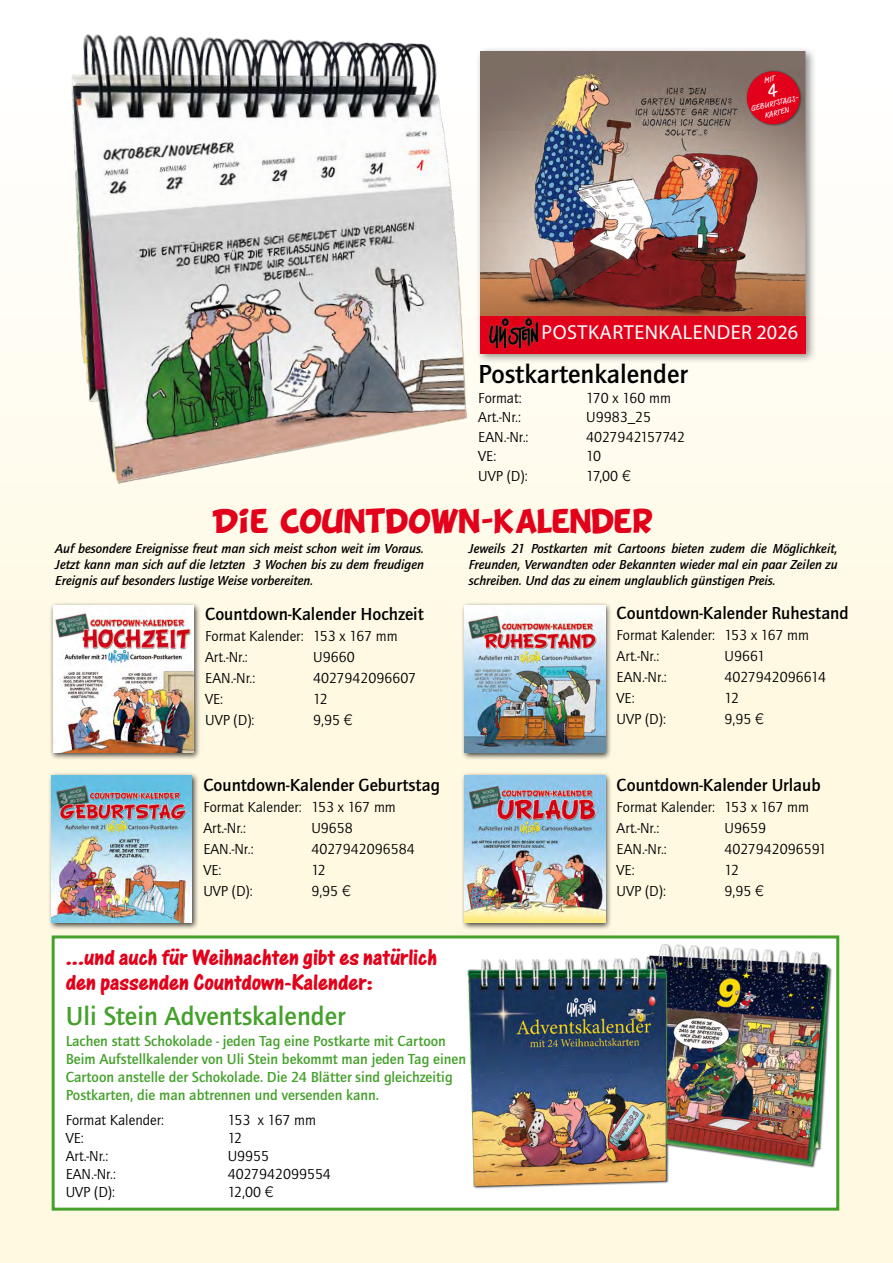
<style>
.page{position:relative;width:893px;height:1263px;background:#fff}
.page>*{position:absolute;margin:0;border:0;box-sizing:border-box;transform-origin:0 0}
.t1{font:700 27px "Quay Itc T";color:#44a12b}
.t2{font:27px "BD Cartoon Shout";color:#e2001a}
.t3{font:700 27px "Quay Itc T";color:#000}
.t4{font:24px/25.5px "One Stroke Script Bold Plain";color:#e2001a}
.t5{font:20.25px "Myriad Pro";letter-spacing:.02em;color:#fff}
.t6{font:700 18px "Quay Itc T";color:#000}
.t7{font:15px/21px "Quay Itc T";color:#000}
.t8{font:700 15px/18px "Quay Itc T";color:#44a12b}
.t9{font:italic 700 13.5px/16.2px "Quay Itc T";color:#000;text-align:justify}
.t10{font:8.1px/9.8px "Market Pro";color:#fff;text-align:center}
.s1{font-family:"Helvetica Neue";font-weight:300}
.s2{color:#fff}
</style>
<div class="page">
<div style="left:0;top:0;width:893px;height:1263px;background:linear-gradient(to bottom,#fffefc,#fef7d9)"></div>
<div style="left:461px;top:602px;width:151px;height:158px;background:#000;opacity:.75"></div>
<img style="left:465px;top:606px;width:140px;height:147px">
<div style="left:50px;top:602px;width:151px;height:158px;background:#000;opacity:.75"></div>
<img style="left:53px;top:606px;width:140px;height:147px">
<div style="left:461px;top:772px;width:151px;height:158px;background:#000;opacity:.75"></div>
<img style="left:465px;top:776px;width:140px;height:146px">
<div style="left:48px;top:772px;width:151px;height:158px;background:#000;opacity:.75"></div>
<img style="left:52px;top:776px;width:140px;height:146px">
<div style="left:52px;top:935px;width:787px;height:275px;background:#fff;border:3px solid #44a12b"></div>
<img style="left:453px;top:936px;width:386px;height:263px">
<img style="left:58px;top:26px;width:422px;height:470px">
<div style="left:475px;top:46px;width:342px;height:319px;background:#000;opacity:.45"></div>
<div style="left:480px;top:316px;width:325px;height:37px;background:#e2001a"></div>
<img style="left:480px;top:51px;width:286px;height:265px">
<img style="left:766px;top:51px;width:39px;height:34px">
<img style="left:790px;top:85px;width:15px;height:231px">
<img style="left:766px;top:127px;width:24px;height:189px">
<img style="left:490px;top:319px;width:47px;height:28px">
<img style="left:745px;top:70px;width:57px;height:57px">
<div style="left:747px;top:71px;width:53px;height:53px;background:#e2001a;border-radius:50%"></div>
<p class="t10" style="left:750px;top:104px;width:51px;rotate:-13deg">GEBURTSTAGS-<br>KARTEN</p>
<h3 class="t5" style="left:542px;top:320px;width:258px">POSTKARTENKALENDER 2026</h3>
<h1 class="t3" style="left:478px;top:358px;width:211px">Postkartenkalender</h1>
<p class="t7" style="left:478px;top:387px;width:45px">Format:</p>
<p class="t7" style="left:586px;top:387px;width:86px">170 x 160 mm</p>
<p class="t7" style="left:478px;top:406px;width:44px">Art.-Nr.:</p>
<p class="t7" style="left:586px;top:406px;width:67px">U9983_25</p>
<p class="t7" style="left:478px;top:426px;width:52px">EAN.-Nr.:</p>
<p class="t7" style="left:586px;top:426px;width:100px">4027942157742</p>
<p class="t7" style="left:478px;top:445px;width:20px">VE:</p>
<p class="t7" style="left:586px;top:445px;width:16px">10</p>
<p class="t7" style="left:478px;top:465px;width:51px">UVP (D):</p>
<p class="t7" style="left:586px;top:465px;width:46px">17,00 <span class="s1">€</span></p>
<h1 class="t2" style="left:213px;top:507px;width:441px">DIE COUNTDOWN-KALENDER</h1>
<p class="t9" style="left:55px;top:540px;width:370px">Auf besondere Ereignisse freut man sich meist schon weit im Voraus.<br>Jetzt kann man sich auf die letzten 3 Wochen bis zu dem freudigen Ereignis auf besonders lustige Weise vorbereiten.</p>
<p class="t9" style="left:469px;top:540px;width:370px">Jeweils 21 Postkarten mit Cartoons bieten zudem die Möglichkeit, Freunden, Verwandten oder Bekannten wieder mal ein paar Zeilen zu schreiben. Und das zu einem unglaublich günstigen Preis.</p>
<p class="t6" style="left:205px;top:603px;width:220px">Countdown-Kalender Hochzeit</p>
<p class="t7" style="left:205px;top:625px;width:194px">Format Kalender: 153 x 167 mm<br>Art.-Nr.:</p>
<p class="t7" style="left:313px;top:646px;width:43px">U9660</p>
<p class="t7" style="left:205px;top:667px;width:52px">EAN.-Nr.:</p>
<p class="t7" style="left:313px;top:667px;width:104px">4027942096607</p>
<p class="t7" style="left:205px;top:688px;width:20px">VE:</p>
<p class="t7" style="left:313px;top:688px;width:16px">12</p>
<p class="t7" style="left:205px;top:709px;width:51px">UVP (D):</p>
<p class="t7" style="left:313px;top:709px;width:41px">9,95 <span class="s1">€</span></p>
<p class="t6" style="left:203px;top:774px;width:238px">Countdown-Kalender Geburtstag</p>
<p class="t7" style="left:203px;top:796px;width:194px">Format Kalender: 153 x 167 mm<br>Art.-Nr.:</p>
<p class="t7" style="left:311px;top:817px;width:43px">U9658</p>
<p class="t7" style="left:203px;top:838px;width:52px">EAN.-Nr.:</p>
<p class="t7" style="left:311px;top:838px;width:105px">4027942096584</p>
<p class="t7" style="left:203px;top:859px;width:20px">VE:</p>
<p class="t7" style="left:311px;top:859px;width:16px">12</p>
<p class="t7" style="left:203px;top:880px;width:51px">UVP (D):</p>
<p class="t7" style="left:311px;top:880px;width:41px">9,95 <span class="s1">€</span></p>
<h2 class="t4" style="left:66px;top:944px;width:373px">...und auch für Weihnachten gibt es natürlich den passenden Countdown-Kalender:</h2>
<h1 class="t1" style="left:66px;top:1000px;width:281px">Uli Stein Adventskalender</h1>
<p class="t8" style="left:66px;top:1031px;width:402px">Lachen statt Schokolade - jeden Tag eine Postkarte mit Cartoon Beim Aufstellkalender von Uli Stein bekommt man jeden Tag einen Cartoon anstelle der Schokolade. Die 24 Blätter sind gleichzeitig Postkarten, die man abtrennen und versenden kann. <span class="s2">Mit Spiralbin-</span></p>
<p class="t7" style="left:66px;top:1109px;width:100px">Format Kalender:</p>
<p class="t7" style="left:228px;top:1109px;width:90px">153 x 167 mm</p>
<p class="t7" style="left:66px;top:1127px;width:20px">VE:</p>
<p class="t7" style="left:228px;top:1127px;width:16px">12</p>
<p class="t7" style="left:66px;top:1145px;width:44px">Art.-Nr.:</p>
<p class="t7" style="left:228px;top:1145px;width:43px">U9955</p>
<p class="t7" style="left:66px;top:1163px;width:52px">EAN.-Nr.:</p>
<p class="t7" style="left:228px;top:1163px;width:105px">4027942099554</p>
<p class="t7" style="left:66px;top:1181px;width:51px">UVP (D):</p>
<p class="t7" style="left:228px;top:1181px;width:47px">12,00 <span class="s1">€</span></p>
<p class="t6" style="left:617px;top:602px;width:234px">Countdown-Kalender Ruhestand</p>
<p class="t7" style="left:617px;top:624px;width:194px">Format Kalender: 153 x 167 mm<br>Art.-Nr.:</p>
<p class="t7" style="left:725px;top:645px;width:42px">U9661</p>
<p class="t7" style="left:617px;top:666px;width:52px">EAN.-Nr.:</p>
<p class="t7" style="left:725px;top:666px;width:103px">4027942096614</p>
<p class="t7" style="left:617px;top:687px;width:20px">VE:</p>
<p class="t7" style="left:725px;top:687px;width:16px">12</p>
<p class="t7" style="left:617px;top:708px;width:51px">UVP (D):</p>
<p class="t7" style="left:725px;top:708px;width:41px">9,95 <span class="s1">€</span></p>
<p class="t6" style="left:617px;top:774px;width:206px">Countdown-Kalender Urlaub</p>
<p class="t7" style="left:617px;top:796px;width:194px">Format Kalender: 153 x 167 mm<br>Art.-Nr.:</p>
<p class="t7" style="left:725px;top:817px;width:43px">U9659</p>
<p class="t7" style="left:617px;top:838px;width:52px">EAN.-Nr.:</p>
<p class="t7" style="left:725px;top:838px;width:104px">4027942096591</p>
<p class="t7" style="left:617px;top:859px;width:20px">VE:</p>
<p class="t7" style="left:725px;top:859px;width:16px">12</p>
<p class="t7" style="left:617px;top:880px;width:51px">UVP (D):</p>
<p class="t7" style="left:725px;top:880px;width:41px">9,95 <span class="s1">€</span></p>
</div>
